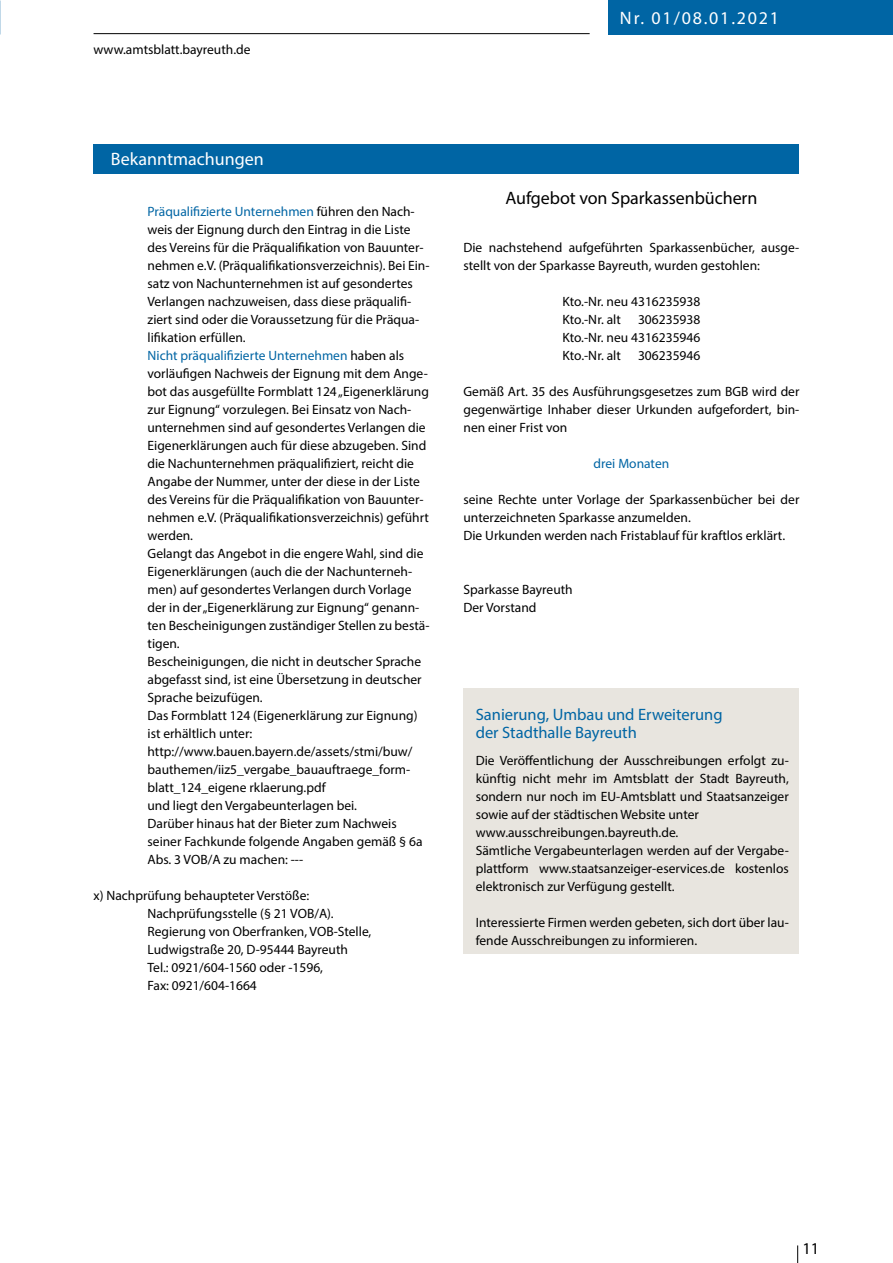
<style>
.page{position:relative;width:893px;height:1263px;background:#fff}
.page>*{position:absolute;margin:0;border:0;box-sizing:border-box;transform-origin:0 0}
.t1{font:18px "Myriad Pro";letter-spacing:-.005em;color:#000}
.t2{font:18px "Myriad Pro";letter-spacing:.1em;color:#fff}
.t3{font:18px "Myriad Pro";color:#fff}
.t4{font:16.5px/18px "Myriad Pro";color:#0065a4}
.t5{font:16.5px "Myriad Pro";color:#000}
.t6{font:13.5px/18px "Myriad Pro";color:#000}
.t7{font:13.5px "Myriad Pro";color:#0065a4}
.s1{color:#0065a4}
</style>
<div class="page">
<hr style="left:94px;top:33px;width:496px;height:1px;background:#000">
<div style="left:608px;top:0;width:285px;height:34px;background:#0065a4"></div>
<svg style="left:797px;top:1245px;width:1px;height:18px"></svg>
<div style="left:463px;top:689px;width:336px;height:265px;background:#e8e5df"></div>
<div style="left:94px;top:145px;width:705px;height:29px;background:#0065a4"></div>
<p class="t6" style="left:94px;top:40px;width:158px">www.amtsblatt.bayreuth.de</p>
<h1 class="t2" style="left:620px;top:7px;width:161px">Nr. 01/08.01.2021</h1>
<h1 class="t3" style="left:111px;top:148px;width:154px">Bekanntmachungen</h1>
<p class="t6" style="left:148px;top:202px;width:283px"><span class="s1">Präqualifizierte Unternehmen</span> führen den Nach&shy;weis der Eignung durch den Eintrag in die Liste des Vereins für die Präqualifikation von Bauunter&shy;nehmen e.V. (Präqualifikationsverzeichnis). Bei Ein&shy;satz von Nachunternehmen ist auf gesondertes Verlangen nachzuweisen, dass diese präqualifi&shy;ziert sind oder die Voraussetzung für die Präqua&shy;lifikation erfüllen.<br><span class="s1">Nicht präqualifizierte Unternehmen</span> haben als vorläufigen Nachweis der Eignung mit dem Ange&shy;bot das ausgefüllte Formblatt 124 „Eigenerklärung zur Eignung“ vorzulegen. Bei Einsatz von Nach&shy;unternehmen sind auf gesondertes Verlangen die Eigenerklärungen auch für diese abzugeben. Sind die Nachunternehmen präqualifiziert, reicht die Angabe der Nummer, unter der diese in der Liste des Vereins für die Präqualifikation von Bauunter&shy;nehmen e.V. (Präqualifikationsverzeichnis) geführt werden.<br>Gelangt das Angebot in die engere Wahl, sind die Eigenerklärungen (auch die der Nachunterneh&shy;men) auf gesondertes Verlangen durch Vorlage der in der „Eigenerklärung zur Eignung“ genann&shy;ten Bescheinigungen zuständiger Stellen zu bestä&shy;tigen.<br>Bescheinigungen, die nicht in deutscher Sprache abgefasst sind, ist eine Übersetzung in deutscher Sprache beizufügen.<br>Das Formblatt 124 (Eigenerklärung zur Eignung) ist erhältlich unter: http://www.bauen.bayern.de/assets/stmi/buw/ bauthemen/iiz5_vergabe_bauauftraege_form&shy;blatt_124_eigene rklaerung.pdf<br>und liegt den Vergabeunterlagen bei.<br>Darüber hinaus hat der Bieter zum Nachweis seiner Fachkunde folgende Angaben gemäß § 6a Abs. 3 VOB/A zu machen: ---</p>
<p class="t6" style="left:148px;top:886px;width:225px;text-indent:-54px">x) Nachprüfung behaupteter Verstöße:<br>Nachprüfungsstelle (§ 21 VOB/A).<br>Regierung von Oberfranken, VOB-Stelle, Ludwigstraße 20, D-95444 Bayreuth Tel.: 0921/604-1560 oder -1596,<br>Fax: 0921/604-1664</p>
<h1 class="t1" style="left:505px;top:187px;width:253px">Aufgebot von Sparkassenbüchern</h1>
<p class="t6" style="left:463px;top:238px;width:337px">Die nachstehend aufgeführten Sparkassenbücher, ausge&shy;stellt von der Sparkasse Bayreuth, wurden gestohlen:</p>
<p class="t6" style="left:562px;top:292px;width:139px">Kto.-Nr. neu 4316235938<br>Kto.-Nr. alt</p>
<p class="t6" style="left:562px;top:310px;width:139px;text-align:justify;text-indent:76px">306235938<br>Kto.-Nr. neu 4316235946<br>Kto.-Nr. alt</p>
<p class="t6" style="left:638px;top:346px;width:64px">306235946</p>
<p class="t6" style="left:463px;top:382px;width:337px;text-align:justify">Gemäß Art. 35 des Ausführungsgesetzes zum BGB wird der gegenwärtige Inhaber dieser Urkunden aufgefordert, bin&shy;nen einer Frist von</p>
<p class="t7" style="left:594px;top:455px;width:77px">drei Monaten</p>
<p class="t6" style="left:463px;top:490px;width:337px">seine Rechte unter Vorlage der Sparkassenbücher bei der unterzeichneten Sparkasse anzumelden.<br>Die Urkunden werden nach Fristablauf für kraftlos erklärt.</p>
<p class="t6" style="left:463px;top:580px;width:111px">Sparkasse Bayreuth<br>Der Vorstand</p>
<p class="t4" style="left:476px;top:705px;width:248px">Sanierung, Umbau und Erweiterung der Stadthalle Bayreuth</p>
<p class="t6" style="left:476px;top:751px;width:315px">Die Veröffentlichung der Ausschreibungen erfolgt zu&shy;künftig nicht mehr im Amtsblatt der Stadt Bayreuth, sondern nur noch im EU-Amtsblatt und Staatsanzeiger sowie auf der städtischen Website unter www.ausschreibungen.bayreuth.de.<br>Sämtliche Vergabeunterlagen werden auf der Vergabe&shy;plattform www.staatsanzeiger-eservices.de kostenlos elektronisch zur Verfügung gestellt.</p>
<p class="t6" style="left:476px;top:913px;width:315px">Interessierte Firmen werden gebeten, sich dort über lau&shy;fende Ausschreibungen zu informieren.</p>
<p class="t5" style="left:802px;top:1238px;width:18px">11</p>
</div>
